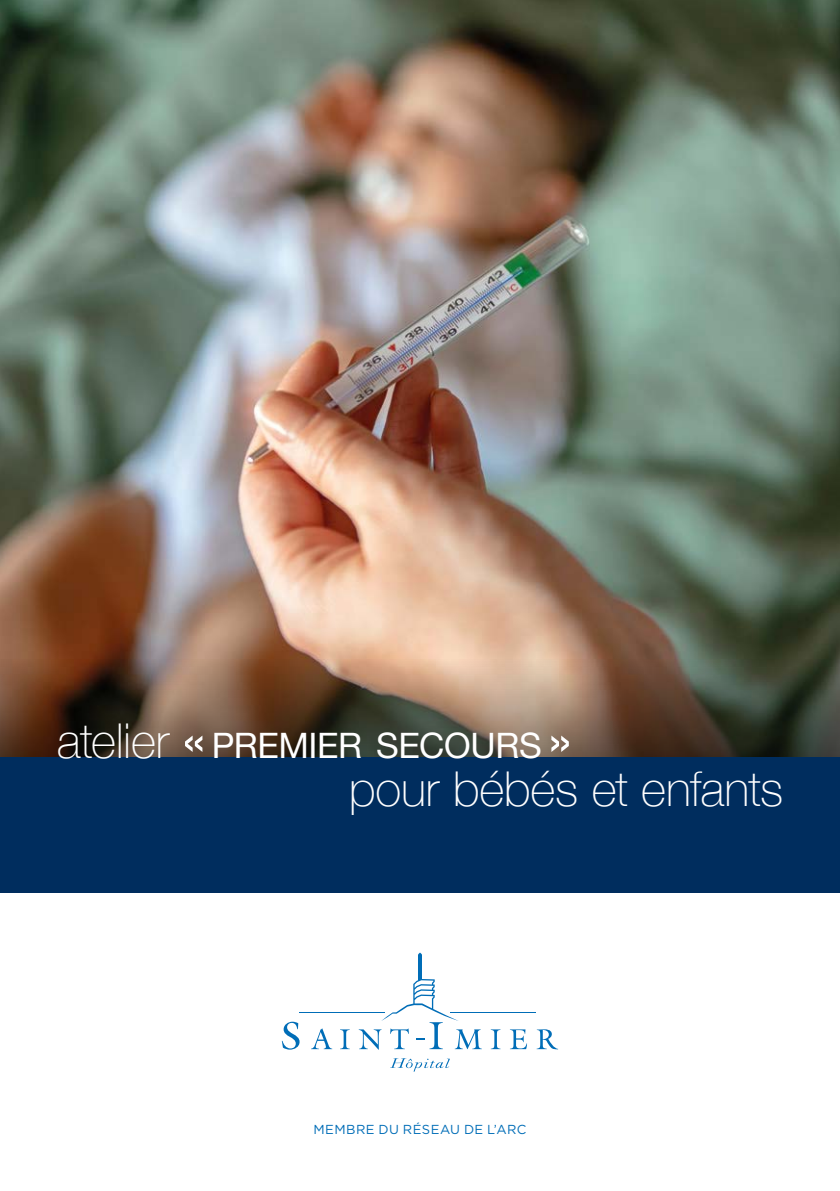
<style>
.page{position:relative;width:840px;height:1191px;background:#fff}
.page>*{position:absolute;margin:0;border:0;box-sizing:border-box;transform-origin:0 0}
.t1{font:100 48px "Helvetica Neue";letter-spacing:-.005em;color:#fff}
.t2{font:35px "Helvetica Neue";letter-spacing:-.01em;color:#fff}
.t3{font:13px "Gotham";letter-spacing:.035em;color:#006db7}
.s1{font-weight:100;font-size:48px}
.s2{font-size:50px}
</style>
<div class="page">
<img style="left:0;top:0;width:839px;height:641px">
<svg style="left:0;top:641px;width:839px;height:116px;background:#6e5845"></svg>
<div style="left:0;top:757px;width:839px;height:136px;background:#002d5e"></div>
<svg style="left:390px;top:1058px;width:59px;height:13px"></svg>
<svg style="left:281px;top:1021px;width:18px;height:28px"></svg>
<svg style="left:311px;top:1028px;width:21px;height:21px"></svg>
<svg style="left:340px;top:1029px;width:9px;height:20px"></svg>
<svg style="left:490px;top:1029px;width:10px;height:20px"></svg>
<svg style="left:510px;top:1029px;width:16px;height:20px"></svg>
<svg style="left:536px;top:1029px;width:22px;height:20px"></svg>
<hr style="left:299px;top:1012px;width:86px;height:1px;background:#006db7">
<hr style="left:449px;top:1012px;width:86px;height:1px;background:#006db7">
<svg style="left:358px;top:952px;width:123px;height:97px"></svg>
<p class="t2" style="left:57px;top:720px;width:515px"><span class="s1">atelier</span> <span class="s2">«</span> PREMIER SECOURS <span class="s2">»</span></p>
<h1 class="t1" style="left:349px;top:752px;width:435px">pour bébés et enfants</h1>
<p class="t3" style="left:313px;top:1121px;width:214px">MEMBRE DU RÉSEAU DE L’ARC</p>
</div>
